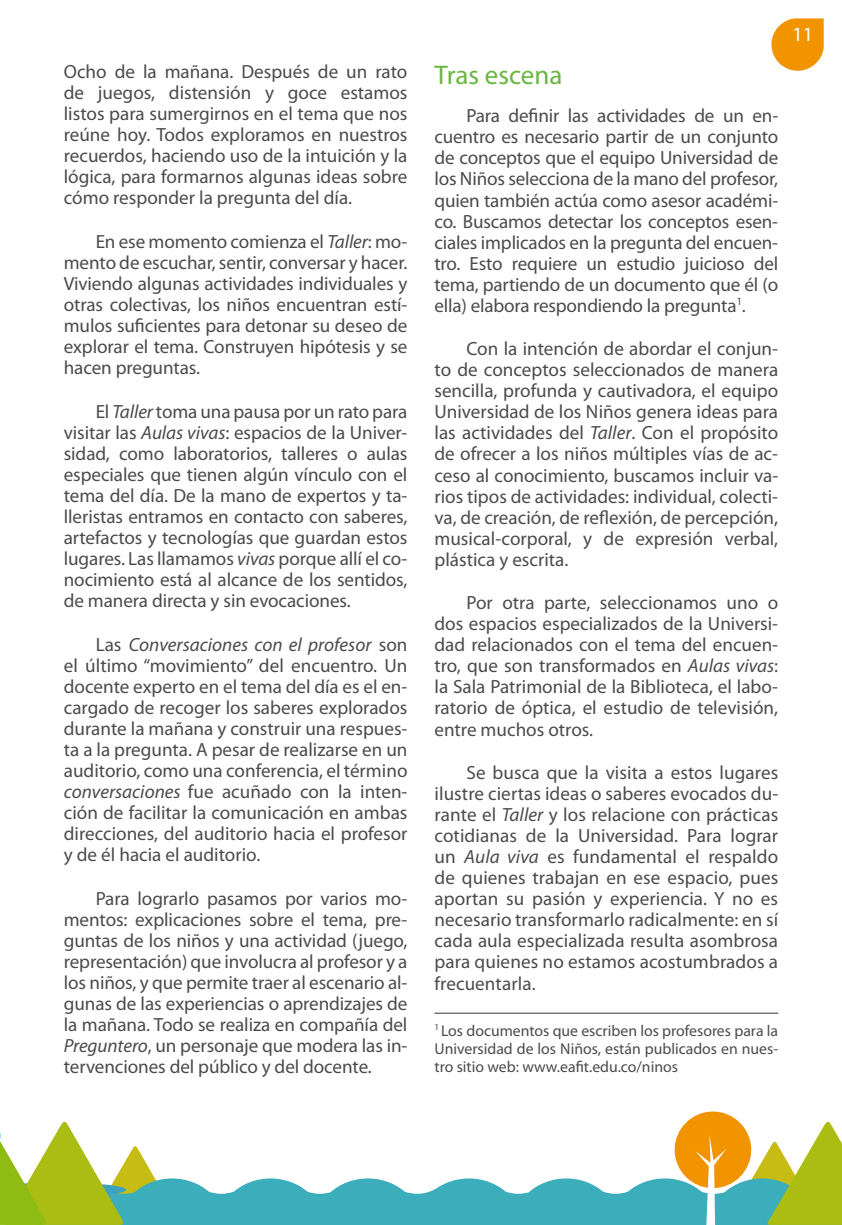
<style>
.page{position:relative;width:842px;height:1225px;background:#fff}
.page>*{position:absolute;margin:0;border:0;box-sizing:border-box;transform-origin:0 0}
.t1{font:27px "Myriad Pro";color:#6ab641}
.t2{font:20.25px "Myriad Pro";color:#fff}
.t3{font:19.12px/21.2px "Myriad Pro";color:#4b4b4d;text-align:justify}
.t4{font:15.75px/18px "Myriad Pro";color:#4b4b4d;text-align:justify}
.s1{font-style:italic}
</style>
<div class="page">
<svg style="left:771px;top:18px;width:53px;height:53px"></svg>
<hr style="left:434px;top:1012px;width:344px;height:1px;background:#4b4b4d">
<svg style="left:0;top:1111px;width:842px;height:114px"></svg>
<p class="t3" style="left:64px;top:61px;width:345px">Ocho de la mañana. Después de un rato de juegos, distensión y goce estamos listos para sumergirnos en el tema que nos reúne hoy. Todos exploramos en nuestros recuerdos, haciendo uso de la intuición y la lógica, para formarnos algunas ideas sobre cómo responder la pregunta del día.</p>
<p class="t3" style="left:64px;top:231px;width:345px;text-indent:32px">En ese momento comienza el <span class="s1">Taller</span>: mo&shy;mento de escuchar, sentir, conversar y hacer.<br>Viviendo algunas actividades individuales y otras colectivas, los niños encuentran estí&shy;mulos suficientes para detonar su deseo de explorar el tema. Construyen hipótesis y se hacen preguntas.</p>
<p class="t3" style="left:64px;top:400px;width:345px;text-indent:32px">El <span class="s1">Taller</span> toma una pausa por un rato para visitar las <span class="s1">Aulas vivas</span>: espacios de la Univer&shy;sidad, como laboratorios, talleres o aulas especiales que tienen algún vínculo con el tema del día. De la mano de expertos y ta&shy;lleristas entramos en contacto con saberes, artefactos y tecnologías que guardan estos lugares. Las llamamos <span class="s1">vivas</span> porque allí el co&shy;nocimiento está al alcance de los sentidos, de manera directa y sin evocaciones.</p>
<p class="t3" style="left:64px;top:633px;width:345px;text-indent:32px">Las <span class="s1">Conversaciones con el profesor</span> son el último “movimiento” del encuentro. Un docente experto en el tema del día es el en&shy;cargado de recoger los saberes explorados durante la mañana y construir una respues&shy;ta a la pregunta. A pesar de realizarse en un auditorio, como una conferencia, el término <span class="s1">conversaciones</span> fue acuñado con la inten&shy;ción de facilitar la comunicación en ambas direcciones, del auditorio hacia el profesor y de él hacia el auditorio.</p>
<p class="t3" style="left:64px;top:887px;width:345px;text-indent:32px">Para lograrlo pasamos por varios mo&shy;mentos: explicaciones sobre el tema, pre&shy;guntas de los niños y una actividad (juego, representación) que involucra al profesor y a los niños, y que permite traer al escenario al&shy;gunas de las experiencias o aprendizajes de la mañana. Todo se realiza en compañía del <span class="s1">Preguntero</span>, un personaje que modera las in&shy;tervenciones del público y del docente.</p>
<h1 class="t1" style="left:434px;top:58px;width:130px">Tras escena</h1>
<p class="t3" style="left:434px;top:105px;width:345px;text-indent:32px">Para definir las actividades de un en&shy;cuentro es necesario partir de un conjunto de conceptos que el equipo Universidad de los Niños selecciona de la mano del profesor, quien también actúa como asesor académi&shy;co. Buscamos detectar los conceptos esen&shy;ciales implicados en la pregunta del encuen&shy;tro. Esto requiere un estudio juicioso del tema, partiendo de un documento que él (o ella) elabora respondiendo la pregunta<sup>1</sup>.</p>
<p class="t3" style="left:434px;top:338px;width:345px;text-indent:32px">Con la intención de abordar el conjun&shy;to de conceptos seleccionados de manera sencilla, profunda y cautivadora, el equipo Universidad de los Niños genera ideas para las actividades del <span class="s1">Taller</span>. Con el propósito de ofrecer a los niños múltiples vías de ac&shy;ceso al conocimiento, buscamos incluir va&shy;rios tipos de actividades: individual, colecti&shy;va, de creación, de reflexión, de percepción, musical-corporal, y de expresión verbal, plástica y escrita.</p>
<p class="t3" style="left:434px;top:592px;width:345px;text-indent:32px">Por otra parte, seleccionamos uno o dos espacios especializados de la Universi&shy;dad relacionados con el tema del encuen&shy;tro, que son transformados en <span class="s1">Aulas vivas</span>: la Sala Patrimonial de la Biblioteca, el labo&shy;ratorio de óptica, el estudio de televisión, entre muchos otros.</p>
<p class="t3" style="left:434px;top:762px;width:345px;text-indent:32px">Se busca que la visita a estos lugares ilustre ciertas ideas o saberes evocados du&shy;rante el <span class="s1">Taller</span> y los relacione con prácticas cotidianas de la Universidad. Para lograr un <span class="s1">Aula viva</span> es fundamental el respaldo de quienes trabajan en ese espacio, pues aportan su pasión y experiencia. Y no es necesario transformarlo radicalmente: en sí cada aula especializada resulta asombrosa para quienes no estamos acostumbrados a frecuentarla.</p>
<p class="t4" style="left:434px;top:1021px;width:345px"><sup>1</sup> Los documentos que escriben los profesores para la Universidad de los Niños, están publicados en nues&shy;tro sitio web: www.eafit.edu.co/ninos</p>
<p class="t2" style="left:792px;top:21px;width:22px">11</p>
</div>
